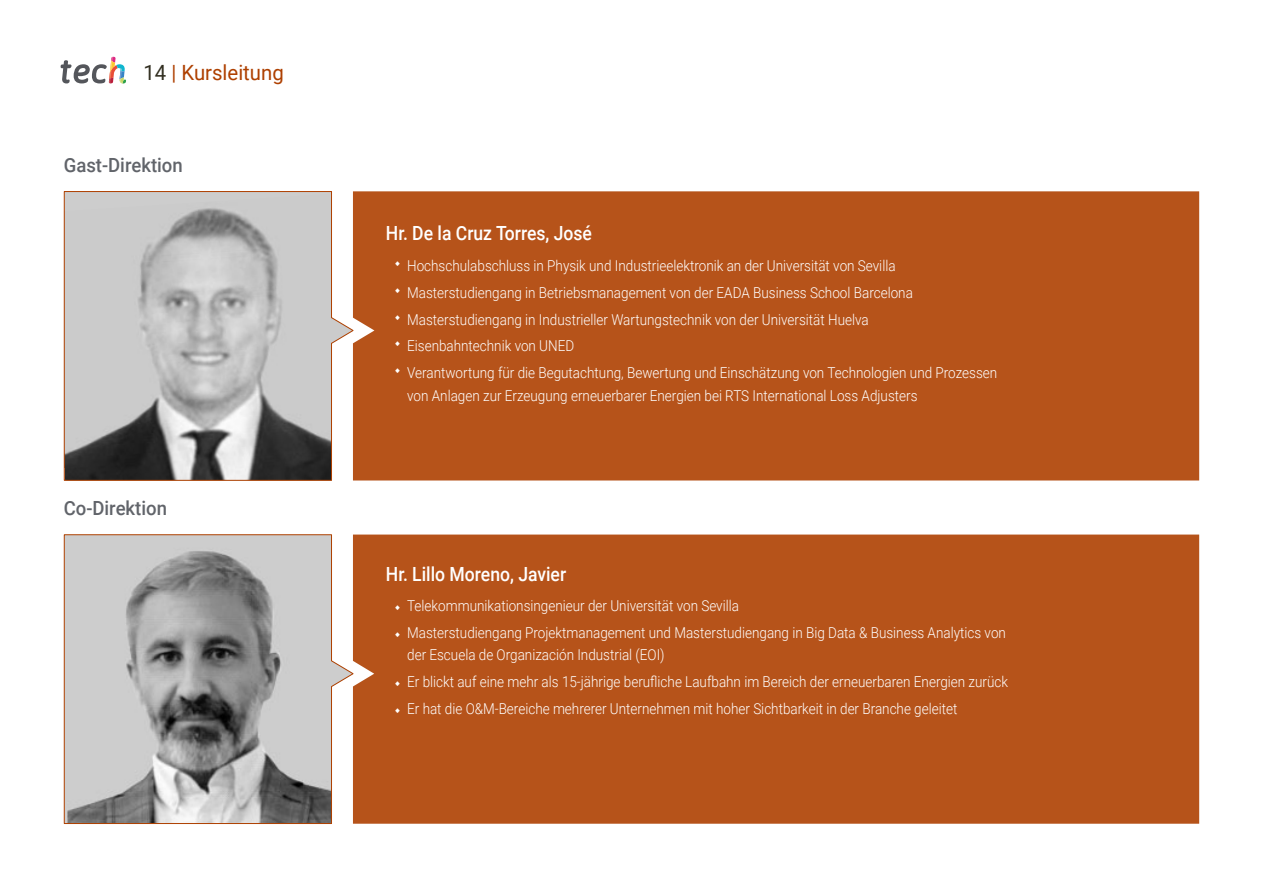
<style>
.page{position:relative;width:1263px;height:893px;background:#fff}
.page>*{position:absolute;margin:0;border:0;box-sizing:border-box;transform-origin:0 0}
.t1{font:21px "Roboto";color:#ae4000}
.t2{font:500 19.5px "Roboto";color:#fff;scale:.9 1}
.t3{font:500 19.5px "Roboto";color:#61646a;scale:.95 1}
.t4{font:300 15px/26.7px "Roboto";color:#fff;scale:.9 1}
.s1{color:#312e20}
</style>
<div class="page">
<svg style="left:61px;top:57px;width:65px;height:27px"></svg>
<div style="left:354px;top:535px;width:845px;height:289px;background:#b6531a"></div>
<div style="left:354px;top:191px;width:845px;height:289px;background:#b6531a"></div>
<svg style="left:64px;top:191px;width:290px;height:290px;background:#b5b3b2"></svg>
<svg style="left:64px;top:534px;width:290px;height:290px;background:#b1afae"></svg>
<svg style="left:395px;top:261px;width:5px;height:5px"></svg>
<svg style="left:395px;top:288px;width:5px;height:5px"></svg>
<svg style="left:395px;top:315px;width:5px;height:5px"></svg>
<svg style="left:395px;top:341px;width:5px;height:5px"></svg>
<svg style="left:395px;top:368px;width:5px;height:5px"></svg>
<svg style="left:395px;top:605px;width:5px;height:5px"></svg>
<svg style="left:395px;top:632px;width:5px;height:5px"></svg>
<svg style="left:395px;top:681px;width:5px;height:5px"></svg>
<svg style="left:395px;top:708px;width:5px;height:5px"></svg>
<h1 class="t1" style="left:144px;top:57px;width:142px"><span class="s1">14</span> | Kursleitung</h1>
<h2 class="t3" style="left:64px;top:152px;width:127px">Gast-Direktion</h2>
<h2 class="t3" style="left:64px;top:495px;width:110px">Co-Direktion</h2>
<h2 class="t2" style="left:386px;top:219px;width:230px">Hr. De la Cruz Torres, José</h2>
<p class="t4" style="left:407px;top:252px;width:657px">Hochschulabschluss in Physik und Industrieelektronik an der Universität von Sevilla Masterstudiengang in Betriebsmanagement von der EADA Business School Barcelona Masterstudiengang in Industrieller Wartungstechnik von der Universität Huelva<br>Eisenbahntechnik von UNED<br>Verantwortung für die Begutachtung, Bewertung und Einschätzung von Technologien und Prozessen</p>
<p class="t4" style="left:407px;top:381px;width:568px">von Anlagen zur Erzeugung erneuerbarer Energien bei RTS International Loss Adjusters</p>
<h2 class="t2" style="left:386px;top:561px;width:202px">Hr. Lillo Moreno, Javier</h2>
<p class="t4" style="left:407px;top:591px;width:667px">Telekommunikationsingenieur der Universität von Sevilla<br>Masterstudiengang Projektmanagement und Masterstudiengang in Big Data &amp; Business Analytics von</p>
<p class="t4" style="left:407px;top:641px;width:669px">der Escuela de Organización Industrial (EOI)<br>Er blickt auf eine mehr als 15-jährige berufliche Laufbahn im Bereich der erneuerbaren Energien zurück<br>Er hat die O&amp;M-Bereiche mehrerer Unternehmen mit hoher Sichtbarkeit in der Branche geleitet</p>
</div>
